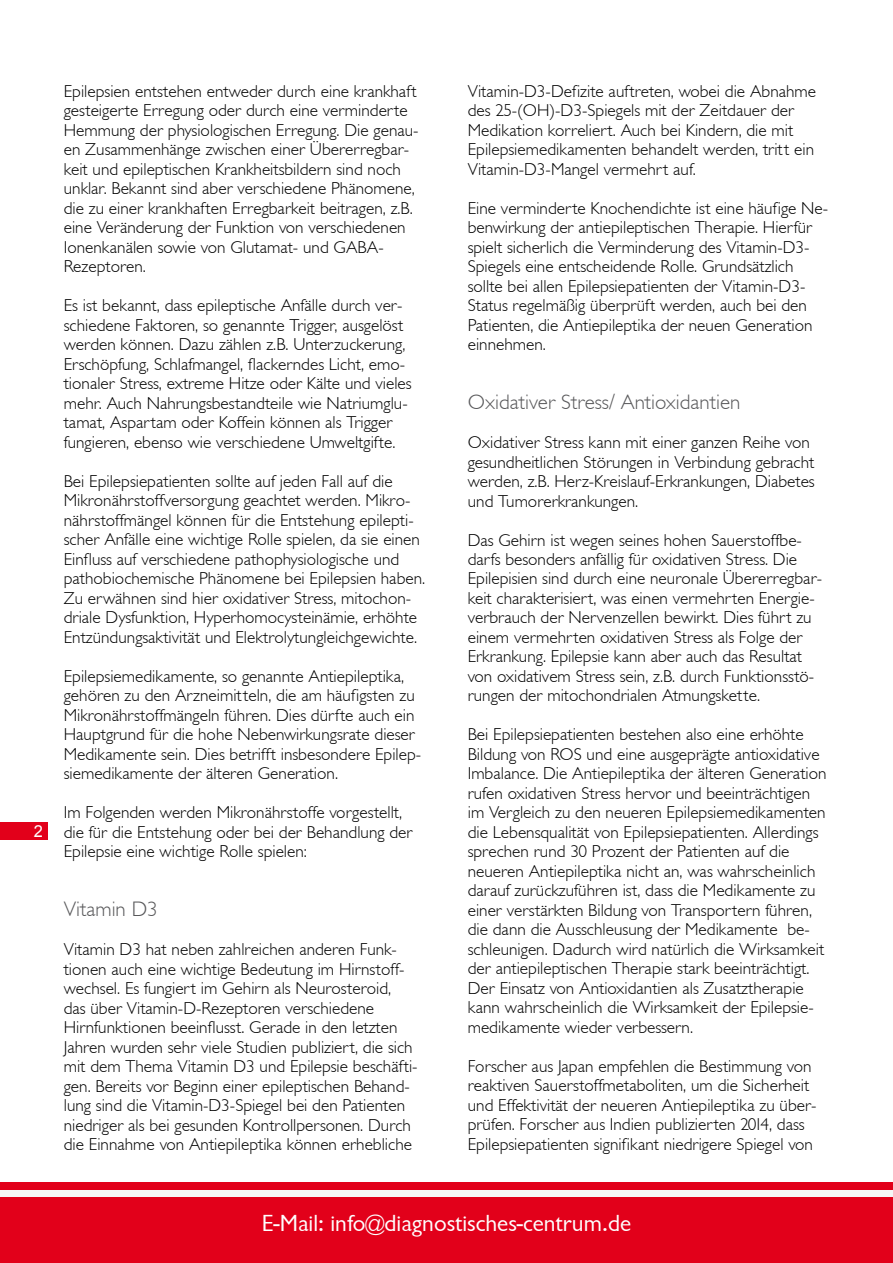
<style>
.page{position:relative;width:893px;height:1263px;background:#fff}
.page>*{position:absolute;margin:0;border:0;box-sizing:border-box;transform-origin:0 0}
.t1{font:24px "Garrison Sans";color:#fff}
.t2{font:21px "Garrison Light Sans";color:#58585a}
.t3{font:17.25px/19.5px "Garrison Light Sans";color:#000}
.t4{font:16.5px "Arial";color:#fff}
.s1{font-family:"Garrison Light Sans"}
</style>
<div class="page">
<div style="left:0;top:823px;width:47px;height:17px;background:#e2001a"></div>
<div style="left:0;top:1182px;width:893px;height:81px;background:#e2001a"></div>
<div style="left:0;top:1189px;width:893px;height:7px;background:#f6f6f6"></div>
<p class="t4" style="left:34px;top:821px;width:11px">2</p>
<p class="t3" style="left:64px;top:81px;width:356px">Epilepsien entstehen entweder durch eine krankhaft gesteigerte Erregung oder durch eine verminderte Hemmung der physiologischen Erregung. Die genau&shy;en Zusammenhänge zwischen einer Übererregbar&shy;keit und epileptischen Krankheitsbildern sind noch unklar. Bekannt sind aber verschiedene Phänomene, die zu einer krankhaften Erregbarkeit beitragen, z.B. eine Veränderung der Funktion von verschiedenen Ionenkanälen sowie von Glutamat- und GABA-Rezeptoren.</p>
<p class="t3" style="left:64px;top:296px;width:349px">Es ist bekannt, dass epileptische Anfälle durch ver&shy;schiedene Faktoren, so genannte Trigger, ausgelöst werden können. Dazu zählen z.B. Unterzuckerung, Erschöpfung, Schlafmangel, flackerndes Licht, emo&shy;tionaler Stress, extreme Hitze oder Kälte und vieles mehr. Auch Nahrungsbestandteile wie Natriumglu&shy;tamat, Aspartam oder Koffein können als Trigger fungieren, ebenso wie verschiedene Umweltgifte.</p>
<p class="t3" style="left:64px;top:471px;width:363px">Bei Epilepsiepatienten sollte auf jeden Fall auf die Mikronährstoffversorgung geachtet werden. Mikro&shy;nährstoffmängel können für die Entstehung epilepti&shy;scher Anfälle eine wichtige Rolle spielen, da sie einen Einfluss auf verschiedene pathophysiologische und pathobiochemische Phänomene bei Epilepsien haben.<br>Zu erwähnen sind hier oxidativer Stress, mitochon&shy;driale Dysfunktion, Hyperhomocysteinämie, erhöhte Entzündungsaktivität und Elektrolytungleichgewichte.</p>
<p class="t3" style="left:64px;top:666px;width:359px">Epilepsiemedikamente, so genannte Antiepileptika, gehören zu den Arzneimitteln, die am häufigsten zu Mikronährstoffmängeln führen. Dies dürfte auch ein Hauptgrund für die hohe Nebenwirkungsrate dieser Medikamente sein. Dies betrifft insbesondere Epilep&shy;siemedikamente der älteren Generation.</p>
<p class="t3" style="left:64px;top:803px;width:350px">Im Folgenden werden Mikronährstoffe vorgestellt, die für die Entstehung oder bei der Behandlung der<br>Epilepsie eine wichtige Rolle spielen:</p>
<p class="t2" style="left:64px;top:897px;width:96px">Vitamin D3</p>
<p class="t3" style="left:64px;top:940px;width:355px">Vitamin D3 hat neben zahlreichen anderen Funk&shy;tionen auch eine wichtige Bedeutung im Hirnstoff&shy;wechsel. Es fungiert im Gehirn als Neurosteroid,<br>das über Vitamin-D-Rezeptoren verschiedene Hirnfunktionen beeinflusst. Gerade in den letzten Jahren wurden sehr viele Studien publiziert, die sich mit dem Thema Vitamin D3 und Epilepsie beschäfti&shy;gen. Bereits vor Beginn einer epileptischen Behand&shy;lung sind die Vitamin-D3-Spiegel bei den Patienten niedriger als bei gesunden Kontrollpersonen. Durch die Einnahme von Antiepileptika können erhebliche</p>
<p class="t3" style="left:468px;top:82px;width:350px">Vitamin-D3-Defizite auftreten, wobei die Abnahme des 25-(OH)-D3-Spiegels mit der Zeitdauer der Medikation korreliert. Auch bei Kindern, die mit Epilepsiemedikamenten behandelt werden, tritt ein Vitamin-D3-Mangel vermehrt auf.</p>
<p class="t3" style="left:468px;top:199px;width:362px">Eine verminderte Knochendichte ist eine häufige Ne&shy;benwirkung der antiepileptischen Therapie. Hierfür spielt sicherlich die Verminderung des Vitamin-D3- Spiegels eine entscheidende Rolle. Grundsätzlich sollte bei allen Epilepsiepatienten der Vitamin-D3- Status regelmäßig überprüft werden, auch bei den Patienten, die Antiepileptika der neuen Generation einnehmen.</p>
<p class="t2" style="left:468px;top:390px;width:274px">Oxidativer Stress/ Antioxidantien</p>
<p class="t3" style="left:468px;top:433px;width:348px">Oxidativer Stress kann mit einer ganzen Reihe von gesundheitlichen Störungen in Verbindung gebracht werden, z.B. Herz-Kreislauf-Erkrankungen, Diabetes und Tumorerkrankungen.</p>
<p class="t3" style="left:468px;top:530px;width:356px">Das Gehirn ist wegen seines hohen Sauerstoffbe&shy;darfs besonders anfällig für oxidativen Stress. Die Epilepisien sind durch eine neuronale Übererregbar&shy;keit charakterisiert, was einen vermehrten Energie&shy;verbrauch der Nervenzellen bewirkt. Dies führt zu einem vermehrten oxidativen Stress als Folge der Erkrankung. Epilepsie kann aber auch das Resultat von oxidativem Stress sein, z.B. durch Funktionsstö&shy;rungen der mitochondrialen Atmungskette.</p>
<p class="t3" style="left:468px;top:725px;width:360px">Bei Epilepsiepatienten bestehen also eine erhöhte Bildung von ROS und eine ausgeprägte antioxidative Imbalance. Die Antiepileptika der älteren Generation rufen oxidativen Stress hervor und beeinträchtigen im Vergleich zu den neueren Epilepsiemedikamenten die Lebensqualität von Epilepsiepatienten. Allerdings sprechen rund 30 Prozent der Patienten auf die neueren Antiepileptika nicht an, was wahrscheinlich darauf zurückzuführen ist, dass die Medikamente zu einer verstärkten Bildung von Transportern führen, die dann die Ausschleusung der Medikamente be&shy;schleunigen. Dadurch wird natürlich die Wirksamkeit der antiepileptischen Therapie stark beeinträchtigt.<br>Der Einsatz von Antioxidantien als Zusatztherapie kann wahrscheinlich die Wirksamkeit der Epilepsie&shy;medikamente wieder verbessern.</p>
<p class="t3" style="left:468px;top:1056px;width:350px">Forscher aus Japan empfehlen die Bestimmung von reaktiven Sauerstoffmetaboliten, um die Sicherheit und Effektivität der neueren Antiepileptika zu über&shy;prüfen. Forscher aus Indien publizierten 2014, dass Epilepsiepatienten signifikant niedrigere Spiegel von</p>
<h1 class="t1" style="left:262px;top:1210px;width:371px">E-Mail: info<span class="s1">@</span>diagnostisches-centrum.de</h1>
</div>
